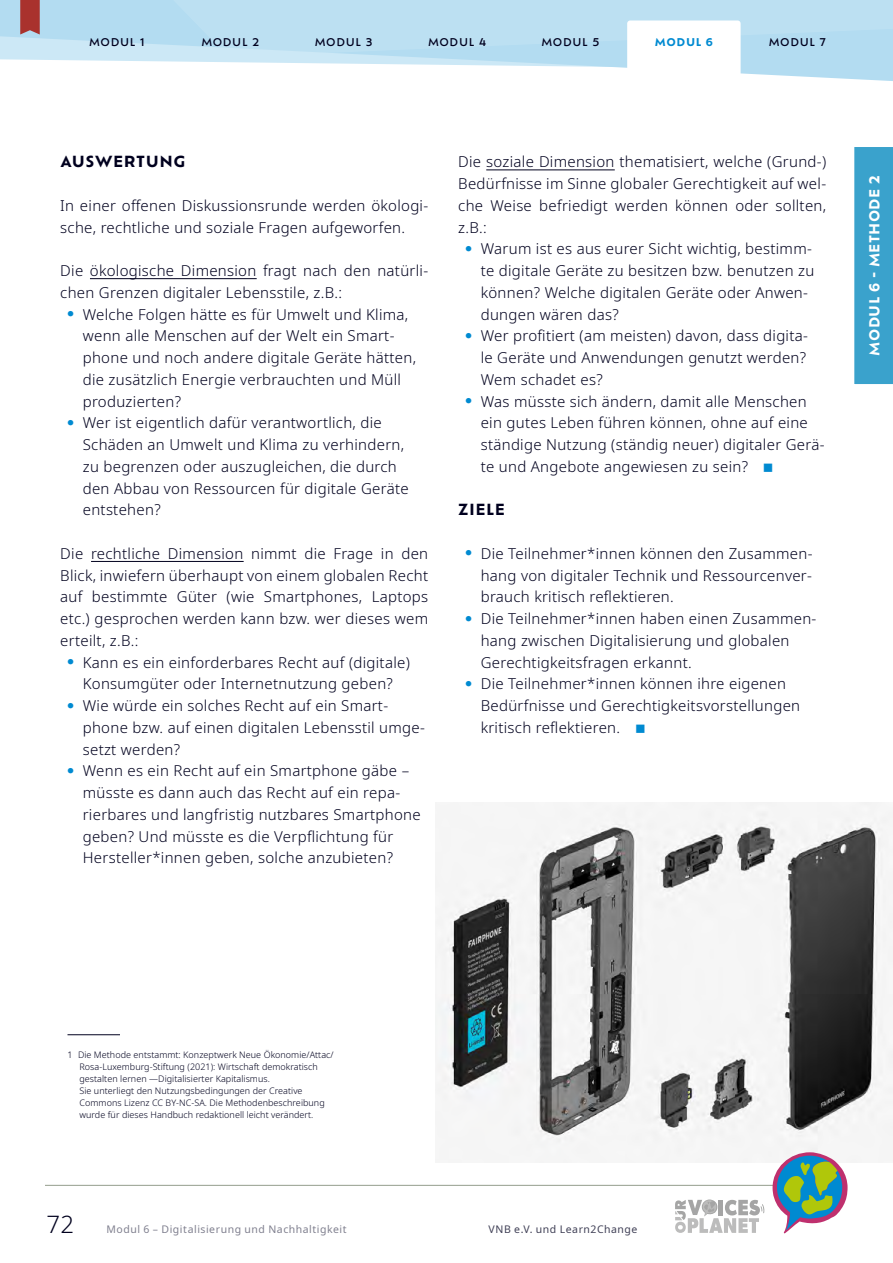
<style>
.page{position:relative;width:893px;height:1263px;background:#fff}
.page>*{position:absolute;margin:0;border:0;box-sizing:border-box;transform-origin:0 0}
.t1{font:300 24px "Noto Sans";color:#00001e}
.Brot_nicht_eingerück{font:300 15px/21.8px "Noto Sans";letter-spacing:.02em;color:#00001e}
.Überschrift_H3{font:700 15px "Ofelia Text";letter-spacing:.035em;color:#00001e}
.t2{font:700 13.5px "Ofelia Text";letter-spacing:.03em;color:#fff}
.t3{font:10.5px "Noto Sans";letter-spacing:.05em;color:#80808f}
.t4{font:500 10.5px "Ofelia Text";letter-spacing:.06em;color:#00001e}
.t5{font:10.5px "Noto Sans";letter-spacing:.05em;color:#404056}
.t6{font:700 10.5px "Ofelia Text";letter-spacing:.06em;color:#008ad1}
.Fussnote_1_Spalte{font:300 9px/12px "Noto Sans";letter-spacing:.005em;color:#00001e}
.s1{font-family:"Ofelia Text";font-weight:700;font-size:24px;color:#008ad1}
.s2{color:#008ad1}
</style>
<div class="page">
<hr style="left:45px;top:1185px;width:780px;height:1px;background:#949d8c">
<svg style="left:675px;top:1199px;width:89px;height:34px"></svg>
<img style="left:435px;top:803px;width:457px;height:360px">
<hr style="left:90px;top:278px;width:167px;height:1px;background:#00001e">
<hr style="left:91px;top:561px;width:153px;height:1px;background:#00001e">
<hr style="left:486px;top:170px;width:129px;height:1px;background:#00001e">
<hr style="left:68px;top:1034px;width:52px;height:1px;background:#00001e">
<svg style="left:772px;top:1152px;width:75px;height:81px"></svg>
<div style="left:854px;top:147px;width:39px;height:237px;background:#3aa2cc"></div>
<svg style="left:0;top:0;width:893px;height:81px"></svg>
<svg style="left:124px;top:0;width:769px;height:57px;background:#badff1"></svg>
<svg style="left:20px;top:0;width:20px;height:35px"></svg>
<div style="left:627px;top:20px;width:114px;height:74px;background:#fff;border-radius:3px"></div>
<p class="t4" style="left:89px;top:35px;width:57px">MODUL 1</p>
<p class="t4" style="left:201px;top:35px;width:59px">MODUL 2</p>
<p class="t4" style="left:315px;top:35px;width:59px">MODUL 3</p>
<p class="t4" style="left:428px;top:35px;width:60px">MODUL 4</p>
<p class="t4" style="left:541px;top:35px;width:60px">MODUL 5</p>
<p class="t6" style="left:655px;top:35px;width:60px">MODUL 6</p>
<p class="t4" style="left:769px;top:35px;width:59px">MODUL 7</p>
<p class="Überschrift_H3" style="left:60px;top:150px;width:127px">AUSWERTUNG</p>
<p class="Brot_nicht_eingerück" style="left:60px;top:195px;width:369px">In einer offenen Diskussionsrunde werden ökologi&shy;sche, rechtliche und soziale Fragen aufgeworfen.</p>
<p class="Brot_nicht_eingerück" style="left:60px;top:260px;width:369px">Die ökologische Dimension fragt nach den natürli&shy;chen Grenzen digitaler Lebensstile, z.B.:</p>
<p class="Brot_nicht_eingerück" style="left:83px;top:304px;width:335px;text-indent:-16px"><span class="s1">•</span> Welche Folgen hätte es für Umwelt und Klima, wenn alle Menschen auf der Welt ein Smart&shy;phone und noch andere digitale Geräte hätten, die zusätzlich Energie verbrauchten und Müll produzierten?</p>
<p class="Brot_nicht_eingerück" style="left:83px;top:412px;width:327px;text-indent:-16px"><span class="s1">•</span> Wer ist eigentlich dafür verantwortlich, die Schäden an Umwelt und Klima zu verhindern, zu begrenzen oder auszugleichen, die durch den Abbau von Ressourcen für digitale Geräte entstehen?</p>
<p class="Brot_nicht_eingerück" style="left:60px;top:543px;width:369px;text-align:justify">Die rechtliche Dimension nimmt die Frage in den Blick, inwiefern überhaupt von einem globalen Recht auf bestimmte Güter (wie Smartphones, Laptops etc.) gesprochen werden kann bzw. wer dieses wem erteilt, z.B.:</p>
<p class="Brot_nicht_eingerück" style="left:66px;top:652px;width:345px;text-align:center"><span class="s1">•</span> Kann es ein einforderbares Recht auf (digitale)<br>Konsumgüter oder Internetnutzung geben?</p>
<p class="Brot_nicht_eingerück" style="left:83px;top:695px;width:344px;text-indent:-16px"><span class="s1">•</span> Wie würde ein solches Recht auf ein Smart&shy;phone bzw. auf einen digitalen Lebensstil umge&shy;setzt werden?</p>
<p class="Brot_nicht_eingerück" style="left:83px;top:760px;width:340px;text-indent:-16px"><span class="s1">•</span> Wenn es ein Recht auf ein Smartphone gäbe – müsste es dann auch das Recht auf ein repa&shy;rierbares und langfristig nutzbares Smartphone geben? Und müsste es die Verpflichtung für Hersteller*innen geben, solche anzubieten?</p>
<p class="Brot_nicht_eingerück" style="left:458px;top:151px;width:369px;text-align:justify">Die soziale Dimension thematisiert, welche (Grund-)<br>Bedürfnisse im Sinne globaler Gerechtigkeit auf wel&shy;che Weise befriedigt werden können oder sollten, z.B.:</p>
<p class="Brot_nicht_eingerück" style="left:481px;top:238px;width:335px;text-indent:-16px"><span class="s1">•</span> Warum ist es aus eurer Sicht wichtig, bestimm&shy;te digitale Geräte zu besitzen bzw. benutzen zu können? Welche digitalen Geräte oder Anwen&shy;dungen wären das?</p>
<p class="Brot_nicht_eingerück" style="left:481px;top:325px;width:329px;text-align:justify;text-indent:-16px"><span class="s1">•</span> Wer profitiert (am meisten) davon, dass digita&shy;le Geräte und Anwendungen genutzt werden?<br>Wem schadet es?</p>
<p class="Brot_nicht_eingerück" style="left:481px;top:391px;width:345px;text-indent:-16px"><span class="s1">•</span> Was müsste sich ändern, damit alle Menschen ein gutes Leben führen können, ohne auf eine ständige Nutzung (ständig neuer) digitaler Gerä&shy;te und Angebote angewiesen zu sein? <span class="s2">■</span></p>
<p class="Überschrift_H3" style="left:458px;top:498px;width:48px">ZIELE</p>
<p class="Brot_nicht_eingerück" style="left:481px;top:543px;width:333px;text-align:justify;text-indent:-16px"><span class="s1">•</span> Die Teilnehmer*innen können den Zusammen&shy;hang von digitaler Technik und Ressourcenver&shy;brauch kritisch reflektieren.</p>
<p class="Brot_nicht_eingerück" style="left:481px;top:608px;width:337px;text-indent:-16px"><span class="s1">•</span> Die Teilnehmer*innen haben einen Zusammen&shy;hang zwischen Digitalisierung und globalen<br>Gerechtigkeitsfragen erkannt.</p>
<p class="Brot_nicht_eingerück" style="left:481px;top:673px;width:321px;text-indent:-16px"><span class="s1">•</span> Die Teilnehmer*innen können ihre eigenen<br>Bedürfnisse und Gerechtigkeitsvorstellungen kritisch reflektieren. <span class="s2">■</span></p>
<p class="t2" style="left:864px;top:355px;width:182px;rotate:-90deg">MODUL 6 - Methode 2</p>
<p class="Fussnote_1_Spalte" style="left:80px;top:1048px;width:256px;text-indent:-12px">1 Die Methode entstammt: Konzeptwerk Neue Ökonomie/Attac/ Rosa-Luxemburg-Stiftung (2021): Wirtschaft demokratisch gestalten lernen —Digitalisierter Kapitalismus.<br>Sie unterliegt den Nutzungsbedingungen der Creative Commons Lizenz CC BY-NC-SA. Die Methodenbeschreibung wurde für dieses Handbuch redaktionell leicht verändert.</p>
<h1 class="t1" style="left:47px;top:1207px;width:29px">72</h1>
<p class="t3" style="left:106px;top:1222px;width:242px">Modul 6 – Digitalisierung und Nachhaltigkeit</p>
<p class="t5" style="left:489px;top:1222px;width:150px">VNB e.V. und Learn2Change</p>
</div>
